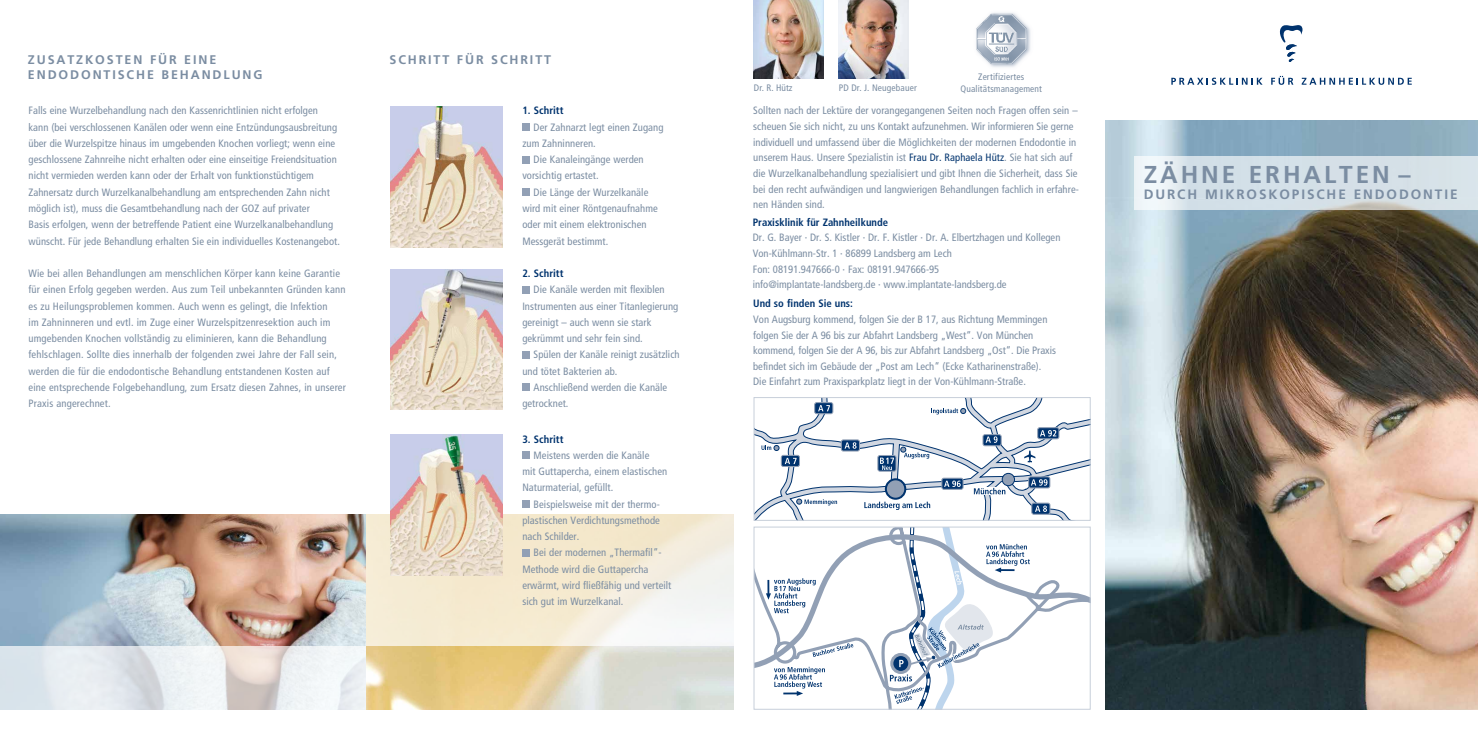
<style>
.page{position:relative;width:1478px;height:745px;background:#fff}
.page>*{position:absolute;margin:0;border:0;box-sizing:border-box;transform-origin:0 0}
.t1{font:700 24.38px "Frutiger";letter-spacing:.12em;color:#7b8da2}
.t2{font:700 13.5px "Frutiger";letter-spacing:.14em;color:#7b8da2}
.t3{font:700 12.5px/15px "Frutiger";letter-spacing:.15em;color:#7b8da2}
.t4{font:condensed 10.62px/16.2px "Frutiger";letter-spacing:.005em;color:#7b8da2}
.t5{font:700 condensed 10.62px "Frutiger";color:#00336e}
.t6{font:condensed 9.38px/11.2px "Frutiger";letter-spacing:.015em;color:#7b8da2;text-align:center}
.s1{color:#00336e}
</style>
<div class="page">
<img style="left:976px;top:12px;width:55px;height:55px">
<img style="left:365px;top:645px;width:369px;height:64px">
<svg style="left:365px;top:450px;width:369px;height:195px"></svg>
<img style="left:1106px;top:120px;width:372px;height:589px">
<svg style="left:756px;top:399px;width:332px;height:119px"></svg>
<div style="left:754px;top:397px;width:336px;height:123px;border:1px solid #c7cfda"></div>
<svg style="left:756px;top:532px;width:332px;height:175px"></svg>
<svg style="left:774px;top:666px;width:51px;height:29px"></svg>
<svg style="left:766px;top:578px;width:50px;height:34px"></svg>
<svg style="left:812px;top:642px;width:41px;height:14px"></svg>
<svg style="left:890px;top:528px;width:140px;height:179px"></svg>
<div style="left:754px;top:526px;width:336px;height:183px;border:1px solid #c7cfda"></div>
<img style="left:754px;top:0;width:69px;height:79px">
<svg style="left:1134px;top:156px;width:344px;height:53px;background:#d7e2e8"></svg>
<img style="left:839px;top:0;width:69px;height:79px">
<img style="left:390px;top:106px;width:112px;height:141px">
<img style="left:390px;top:269px;width:112px;height:140px">
<img style="left:390px;top:434px;width:112px;height:141px">
<div style="left:522px;top:123px;width:7px;height:8px;background:#92a0b5"></div>
<div style="left:522px;top:156px;width:7px;height:7px;background:#92a0b5"></div>
<div style="left:522px;top:188px;width:7px;height:8px;background:#92a0b5"></div>
<div style="left:522px;top:286px;width:7px;height:7px;background:#92a0b5"></div>
<div style="left:522px;top:351px;width:7px;height:7px;background:#92a0b5"></div>
<div style="left:522px;top:383px;width:7px;height:7px;background:#92a0b5"></div>
<div style="left:522px;top:451px;width:7px;height:7px;background:#92a0b5"></div>
<div style="left:522px;top:500px;width:7px;height:7px;background:#92a0b5"></div>
<div style="left:522px;top:549px;width:7px;height:7px;background:#92a0b5"></div>
<img style="left:0;top:514px;width:365px;height:131px">
<svg style="left:0;top:645px;width:365px;height:65px"></svg>
<svg style="left:1279px;top:25px;width:23px;height:37px"></svg>
<svg style="left:1171px;top:78px;width:91px;height:7px"></svg>
<svg style="left:1271px;top:76px;width:22px;height:9px"></svg>
<svg style="left:1301px;top:78px;width:110px;height:7px"></svg>
<p class="t3" style="left:28px;top:52px;width:236px">ZUSATZKOSTEN FÜR EINE<br>ENDODONTISCHE BEHANDLUNG</p>
<p class="t4" style="left:29px;top:103px;width:313px">Falls eine Wurzelbehandlung nach den Kassenrichtlinien nicht erfolgen kann (bei verschlossenen Kanälen oder wenn eine Entzündungsausbreitung über die Wurzelspitze hinaus im umgebenden Knochen vorliegt; wenn eine geschlossene Zahnreihe nicht erhalten oder eine einseitige Freiendsituation nicht vermieden werden kann oder der Erhalt von funktionstüchtigem Zahnersatz durch Wurzelkanalbehandlung am entsprechenden Zahn nicht möglich ist), muss die Gesamtbehandlung nach der GOZ auf privater<br>Basis erfolgen, wenn der betreffende Patient eine Wurzelkanalbehandlung wünscht. Für jede Behandlung erhalten Sie ein individuelles Kostenangebot.</p>
<p class="t4" style="left:29px;top:265px;width:319px">Wie bei allen Behandlungen am menschlichen Körper kann keine Garantie für einen Erfolg gegeben werden. Aus zum Teil unbekannten Gründen kann es zu Heilungsproblemen kommen. Auch wenn es gelingt, die Infektion<br>im Zahninneren und evtl. im Zuge einer Wurzelspitzenresektion auch im umgebenden Knochen vollständig zu eliminieren, kann die Behandlung fehlschlagen. Sollte dies innerhalb der folgenden zwei Jahre der Fall sein, werden die für die endodontische Behandlung entstandenen Kosten auf eine entsprechende Folgebehandlung, zum Ersatz diesen Zahnes, in unserer Praxis angerechnet.</p>
<p class="t3" style="left:389px;top:52px;width:163px">SCHRITT FÜR SCHRITT</p>
<p class="t5" style="left:522px;top:104px;width:43px">1. Schritt</p>
<p class="t4" style="left:533px;top:119px;width:131px">Der Zahnarzt legt einen Zugang</p>
<p class="t4" style="left:522px;top:135px;width:75px">zum Zahninneren.</p>
<p class="t4" style="left:533px;top:151px;width:112px">Die Kanaleingänge werden</p>
<p class="t4" style="left:522px;top:168px;width:78px">vorsichtig ertastet.</p>
<p class="t4" style="left:533px;top:184px;width:116px">Die Länge der Wurzelkanäle</p>
<p class="t4" style="left:522px;top:200px;width:137px">wird mit einer Röntgenaufnahme</p>
<p class="t4" style="left:522px;top:216px;width:126px">oder mit einem elektronischen</p>
<p class="t4" style="left:522px;top:233px;width:87px">Messgerät bestimmt.</p>
<p class="t5" style="left:522px;top:267px;width:43px">2. Schritt</p>
<p class="t4" style="left:522px;top:281px;width:157px;text-indent:11px">Die Kanäle werden mit flexiblen<br>Instrumenten aus einer Titanlegierung gereinigt – auch wenn sie stark gekrümmt und sehr fein sind.</p>
<p class="t4" style="left:522px;top:346px;width:159px;text-indent:11px">Spülen der Kanäle reinigt zusätzlich und tötet Bakterien ab.</p>
<p class="t4" style="left:522px;top:379px;width:146px;text-indent:11px">Anschließend werden die Kanäle getrocknet.</p>
<p class="t5" style="left:522px;top:432px;width:43px">3. Schritt</p>
<p class="t4" style="left:522px;top:447px;width:146px;text-indent:11px">Meistens werden die Kanäle<br>mit Guttapercha, einem elastischen<br>Naturmaterial, gefüllt.</p>
<p class="t4" style="left:522px;top:495px;width:139px;text-align:justify;text-indent:11px">Beispielsweise mit der thermo&shy;plastischen Verdichtungsmethode nach Schilder.</p>
<p class="t4" style="left:522px;top:544px;width:151px;text-indent:11px">Bei der modernen „Thermafil“-<br>Methode wird die Guttapercha erwärmt, wird fließfähig und verteilt sich gut im Wurzelkanal.</p>
<p class="t6" style="left:960px;top:71px;width:83px">Zertifiziertes<br>Qualitätsmanagement</p>
<p class="t6" style="left:839px;top:82px;width:79px">PD Dr. J. Neugebauer</p>
<p class="t6" style="left:754px;top:82px;width:40px">Dr. R. Hütz</p>
<p class="t4" style="left:753px;top:103px;width:327px;line-height:15.6px">Sollten nach der Lektüre der vorangegangenen Seiten noch Fragen offen sein – scheuen Sie sich nicht, zu uns Kontakt aufzunehmen. Wir informieren Sie gerne individuell und umfassend über die Möglichkeiten der modernen Endodontie in unserem Haus. Unsere Spezialistin ist <span class="s1">Frau Dr. Raphaela Hütz</span>. Sie hat sich auf die Wurzelkanalbehandlung spezialisiert und gibt Ihnen die Sicherheit, dass Sie bei den recht aufwändigen und langwierigen Behandlungen fachlich in erfahre&shy;nen Händen sind.</p>
<p class="t5" style="left:753px;top:215px;width:137px">Praxisklinik für Zahnheilkunde</p>
<p class="t4" style="left:753px;top:230px;width:309px;line-height:15.6px">Dr. G. Bayer · Dr. S. Kistler · Dr. F. Kistler · Dr. A. Elbertzhagen und Kollegen Von-Kühlmann-Str. 1 · 86899 Landsberg am Lech<br>Fon: 08191.947666-0 · Fax: 08191.947666-95 info@implantate-landsberg.de · www.implantate-landsberg.de</p>
<p class="t5" style="left:753px;top:297px;width:101px">Und so finden Sie uns:</p>
<p class="t4" style="left:753px;top:311px;width:304px;line-height:15.6px">Von Augsburg kommend, folgen Sie der B 17, aus Richtung Memmingen folgen Sie der A 96 bis zur Abfahrt Landsberg „West“. Von München kommend, folgen Sie der A 96, bis zur Abfahrt Landsberg „Ost“. Die Praxis befindet sich im Gebäude der „Post am Lech“ (Ecke Katharinenstraße).<br>Die Einfahrt zum Praxisparkplatz liegt in der Von-Kühlmann-Straße.</p>
<h1 class="t1" style="left:1143px;top:160px;width:269px">ZÄHNE ERHALTEN –</h1>
<p class="t2" style="left:1143px;top:186px;width:315px">DURCH MIKROSKOPISCHE ENDODONTIE</p>
</div>
